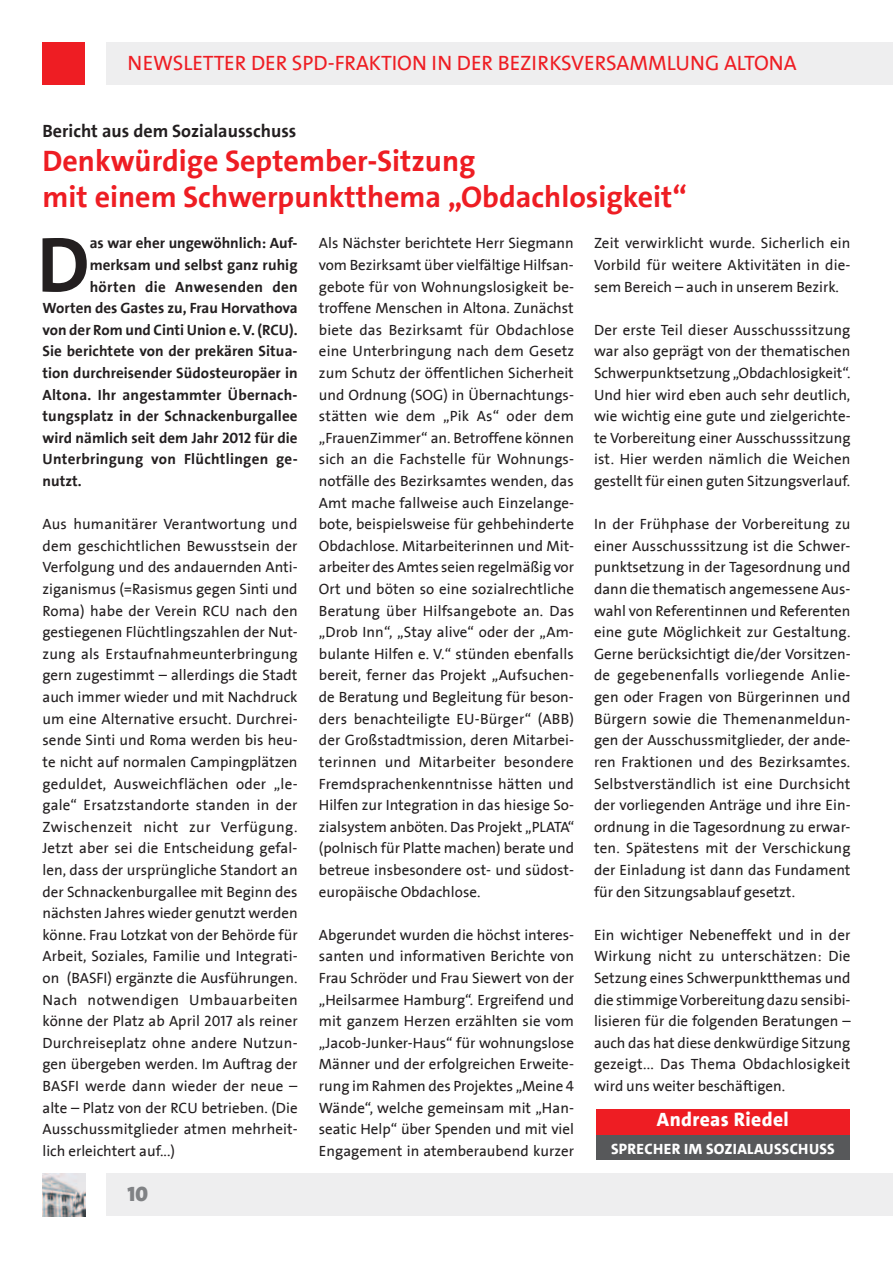
<style>
.page{position:relative;width:893px;height:1263px;background:#fff}
.page>*{position:absolute;margin:0;border:0;box-sizing:border-box;transform-origin:0 0}
.t1{font:700 79.05px "SPD2002 The Sans";color:#231f20}
.t2{font:700 30px/36px "SPD2002 The Sans";color:#ee1d23}
.t3{font:21px "SPD2002 The Sans";color:#ee1d23}
.t4{font:900 21px "SPD The Sans";color:#808285}
.t5{font:800 19.5px "SPD The Sans";letter-spacing:.02em;color:#fff}
.t6{font:700 18px "SPD2002 The Sans";color:#231f20}
.t7{font:15px/21.6px "SPD2002 The Sans";color:#231f20;text-align:justify}
.t8{font:700 15px "SPD2002 The Sans";letter-spacing:.005em;color:#231f20}
.t9{font:800 15px "SPD The Sans Versal";letter-spacing:.02em;color:#fff}
.t10{font:700 15px "SPD2002 The Sans";letter-spacing:.025em;color:#231f20}
</style>
<div class="page">
<div style="left:43px;top:43px;width:42px;height:42px;background:#ee1d23"></div>
<div style="left:106px;top:43px;width:787px;height:42px;background:#eeeeef"></div>
<div style="left:106px;top:1174px;width:787px;height:42px;background:#eeeeef"></div>
<img style="left:43px;top:1174px;width:42px;height:42px">
<div style="left:596px;top:1134px;width:253px;height:26px;background:#57585a"></div>
<div style="left:596px;top:1109px;width:253px;height:25px;background:#ee1d23"></div>
<h3 class="t3" style="left:128px;top:52px;width:670px">Newsletter der SPD-Fraktion in der Bezirksversammlung Altona</h3>
<p class="t6" style="left:43px;top:121px;width:255px">Bericht aus dem Sozialausschuss</p>
<h2 class="t2" style="left:43px;top:144px;width:646px">Denkwürdige September-Sitzung<br>mit einem Schwerpunktthema „Obdachlosigkeit“</h2>
<h1 class="t1" style="left:37px;top:223px;width:54px">D</h1>
<p class="t8" style="left:90px;top:235px;width:209px">as war eher ungewöhnlich: Auf-</p>
<p class="t7" style="left:594px;top:233px;width:258px">Zeit verwirklicht wurde. Sicherlich ein Vorbild für weitere Aktivitäten in die&shy;sem Bereich – auch in unserem Bezirk.</p>
<p class="t7" style="left:594px;top:319px;width:258px">Der erste Teil dieser Ausschusssitzung war also geprägt von der thematischen Schwerpunktsetzung „Obdachlosigkeit“.<br>Und hier wird eben auch sehr deutlich, wie wichtig eine gute und zielgerichte&shy;te Vorbereitung einer Ausschusssitzung ist. Hier werden nämlich die Weichen gestellt für einen guten Sitzungsverlauf.</p>
<p class="t7" style="left:594px;top:514px;width:258px">In der Frühphase der Vorbereitung zu einer Ausschusssitzung ist die Schwer&shy;punktsetzung in der Tagesordnung und dann die thematisch angemessene Aus&shy;wahl von Referentinnen und Referenten eine gute Möglichkeit zur Gestaltung.<br>Gerne berücksichtigt die/der Vorsitzen&shy;de gegebenenfalls vorliegende Anlie&shy;gen oder Fragen von Bürgerinnen und Bürgern sowie die Themenanmeldun&shy;gen der Ausschussmitglieder, der ande&shy;ren Fraktionen und des Bezirksamtes.<br>Selbstverständlich ist eine Durchsicht der vorliegenden Anträge und ihre Ein&shy;ordnung in die Tagesordnung zu erwar&shy;ten. Spätestens mit der Verschickung der Einladung ist dann das Fundament für den Sitzungsablauf gesetzt.</p>
<p class="t7" style="left:594px;top:924px;width:258px">Ein wichtiger Nebeneffekt und in der Wirkung nicht zu unterschätzen: Die Setzung eines Schwerpunktthemas und die stimmige Vorbereitung dazu sensibi&shy;lisieren für die folgenden Beratungen – auch das hat diese denkwürdige Sitzung gezeigt... Das Thema Obdachlosigkeit wird uns weiter beschäftigen.</p>
<p class="t7" style="left:319px;top:233px;width:257px">Als Nächster berichtete Herr Siegmann vom Bezirksamt über vielfältige Hilfsan&shy;gebote für von Wohnungslosigkeit be&shy;troffene Menschen in Altona. Zunächst biete das Bezirksamt für Obdachlose eine Unterbringung nach dem Gesetz zum Schutz der öffentlichen Sicherheit und Ordnung (SOG) in Übernachtungs&shy;stätten wie dem „Pik As“ oder dem „FrauenZimmer“ an. Betroffene können sich an die Fachstelle für Wohnungs&shy;notfälle des Bezirksamtes wenden, das Amt mache fallweise auch Einzelange&shy;bote, beispielsweise für gehbehinderte Obdachlose. Mitarbeiterinnen und Mit&shy;arbeiter des Amtes seien regelmäßig vor Ort und böten so eine sozialrechtliche Beratung über Hilfsangebote an. Das „Drob Inn“, „Stay alive“ oder der „Am&shy;bulante Hilfen e. V.“ stünden ebenfalls bereit, ferner das Projekt „Aufsuchen&shy;de Beratung und Begleitung für beson&shy;ders benachteiligte EU-Bürger“ (ABB) der Großstadtmission, deren Mitarbei&shy;terinnen und Mitarbeiter besondere Fremdsprachenkenntnisse hätten und Hilfen zur Integration in das hiesige So&shy;zialsystem anböten. Das Projekt „PLATA“ (polnisch für Platte machen) berate und betreue insbesondere ost- und südost&shy;europäische Obdachlose.</p>
<p class="t7" style="left:319px;top:924px;width:257px">Abgerundet wurden die höchst interes&shy;santen und informativen Berichte von Frau Schröder und Frau Siewert von der „Heilsarmee Hamburg“. Ergreifend und mit ganzem Herzen erzählten sie vom „Jacob-Junker-Haus“ für wohnungslose Männer und der erfolgreichen Erweite&shy;rung im Rahmen des Projektes „Meine 4<br>Wände“, welche gemeinsam mit „Han&shy;seatic Help“ über Spenden und mit viel Engagement in atemberaubend kurzer</p>
<p class="t8" style="left:90px;top:257px;width:209px">merksam und selbst ganz ruhig</p>
<p class="t10" style="left:90px;top:279px;width:210px">hörten die Anwesenden den</p>
<p class="t8" style="left:43px;top:300px;width:257px">Worten des Gastes zu, Frau Horvathova</p>
<p class="t8" style="left:43px;top:322px;width:257px">von der Rom und Cinti Union e. V. (RCU).</p>
<p class="t8" style="left:43px;top:343px;width:257px">Sie berichtete von der prekären Situa-</p>
<p class="t8" style="left:43px;top:365px;width:257px">tion durchreisender Südosteuropäer in</p>
<p class="t8" style="left:43px;top:387px;width:257px">Altona. Ihr angestammter Übernach-</p>
<p class="t8" style="left:43px;top:408px;width:257px">tungsplatz in der Schnackenburgallee</p>
<p class="t8" style="left:43px;top:430px;width:257px">wird nämlich seit dem Jahr 2012 für die</p>
<p class="t8" style="left:43px;top:451px;width:257px">Unterbringung von Flüchtlingen ge-</p>
<p class="t8" style="left:43px;top:473px;width:41px">nutzt.</p>
<p class="t7" style="left:43px;top:514px;width:257px">Aus humanitärer Verantwortung und dem geschichtlichen Bewusstsein der Verfolgung und des andauernden Anti&shy;ziganismus (=Rasismus gegen Sinti und Roma) habe der Verein RCU nach den gestiegenen Flüchtlingszahlen der Nut&shy;zung als Erstaufnahmeunterbringung gern zugestimmt – allerdings die Stadt auch immer wieder und mit Nachdruck um eine Alternative ersucht. Durchrei&shy;sende Sinti und Roma werden bis heu&shy;te nicht auf normalen Campingplätzen geduldet, Ausweichflächen oder „le&shy;gale“ Ersatzstandorte standen in der Zwischenzeit nicht zur Verfügung.<br>Jetzt aber sei die Entscheidung gefal&shy;len, dass der ursprüngliche Standort an der Schnackenburgallee mit Beginn des nächsten Jahres wieder genutzt werden könne. Frau Lotzkat von der Behörde für Arbeit, Soziales, Familie und Integrati&shy;on (BASFI) ergänzte die Ausführungen.<br>Nach notwendigen Umbauarbeiten könne der Platz ab April 2017 als reiner Durchreiseplatz ohne andere Nutzun&shy;gen übergeben werden. Im Auftrag der BASFI werde dann wieder der neue – alte – Platz von der RCU betrieben. (Die Ausschussmitglieder atmen mehrheit&shy;lich erleichtert auf...)</p>
<h3 class="t5" style="left:657px;top:1107px;width:133px">Andreas Riedel</h3>
<p class="t9" style="left:611px;top:1139px;width:113px">SPRECHER IM SOZIALAUSS</p>
<p class="t9" style="left:790px;top:1139px;width:29px">CHUSS</p>
<h3 class="t4" style="left:128px;top:1180px;width:22px">10</h3>
</div>
